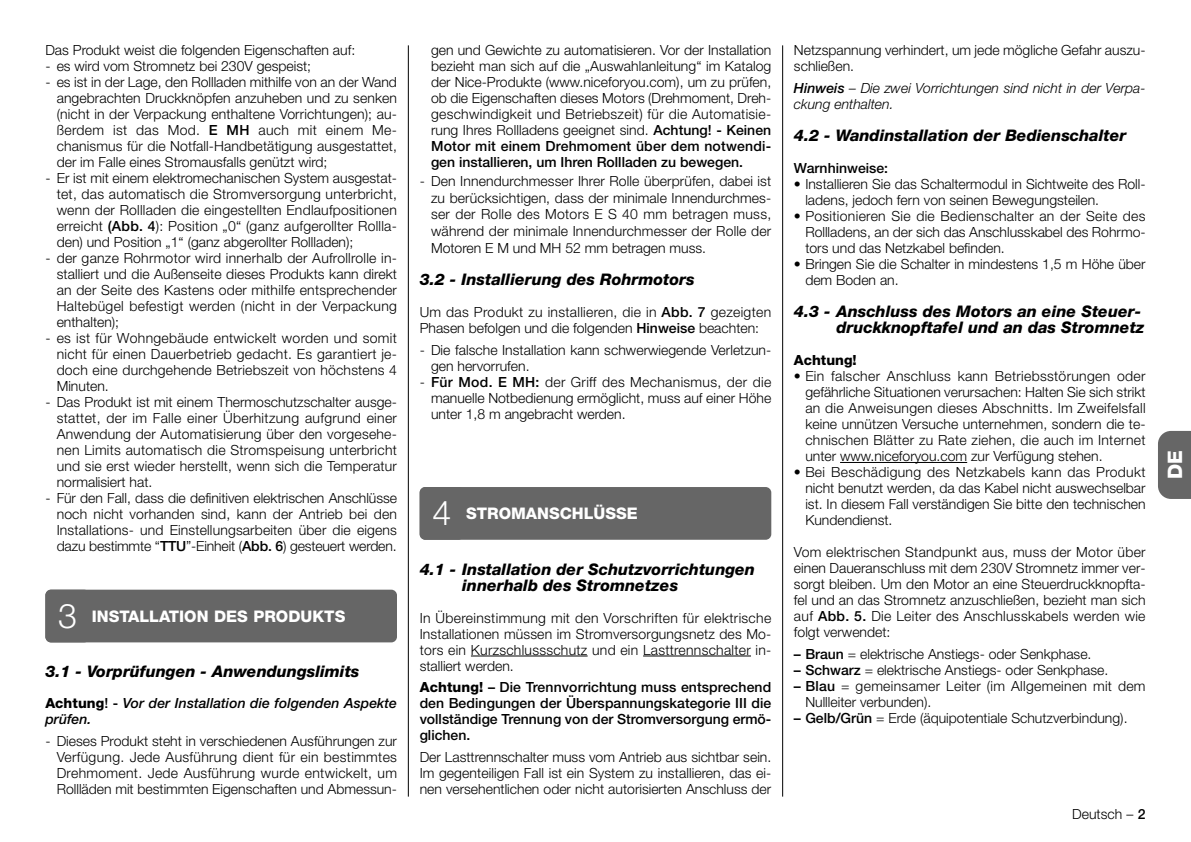
<style>
.page{position:relative;width:1191px;height:842px;background:#fff}
.page>*{position:absolute;margin:0;border:0;box-sizing:border-box;transform-origin:0 0}
.t1{font:800 20px "Helvetica Neue";color:#fff}
.t2{font:italic 800 16px/16px "Helvetica Neue";color:#000}
.t3{font:800 16px "Helvetica Neue";color:#fff}
.t4{font:300 14px/16px "Helvetica Neue";color:#000;text-align:justify}
.t5{font:500 14px/16px "Helvetica Neue";color:#000;text-align:justify}
.t6{font:300 14px/16px "Helvetica Neue";letter-spacing:.02em;color:#000}
.t7{font:italic 300 14px/16px "Helvetica Neue";color:#000}
.t8{font:italic 500 14px/16.2px "Helvetica Neue";letter-spacing:.005em;color:#000}
.t9{font:800 14px "Helvetica Neue";color:#000}
.s1{font-weight:500}
.s2{font-weight:300;font-size:34px}
.s3{font-weight:800;font-style:normal}
.s4{font-style:normal}
.s5{font-weight:800}
</style>
<div class="page">
<div style="left:1158px;top:431px;width:33px;height:68px;background:#666"></div>
<hr style="left:408px;top:45px;width:1px;height:752px;background:#000">
<hr style="left:782px;top:45px;width:1px;height:752px;background:#000">
<div style="left:420px;top:487px;width:351px;height:53px;background:#666;border-radius:6px"></div>
<div style="left:45px;top:590px;width:352px;height:52px;background:#666;border-radius:6px"></div>
<hr style="left:471px;top:656px;width:116px;height:1px;background:#000">
<hr style="left:643px;top:656px;width:108px;height:1px;background:#000">
<hr style="left:840px;top:462px;width:127px;height:1px;background:#000">
<p class="t4" style="left:45px;top:44px;width:311px">Das Produkt weist die folgenden Eigenschaften auf:</p>
<p class="t4" style="left:45px;top:60px;width:267px">- es wird vom Stromnetz bei 230V gespeist;</p>
<p class="t4" style="left:57px;top:76px;width:342px;text-indent:-11px">- es ist in der Lage, den Rollladen mithilfe von an der Wand angebrachten Druckknöpfen anzuheben und zu senken (nicht in der Verpackung enthaltene Vorrichtungen); au - ßerdem ist das Mod. <span class="s1">E MH</span> auch mit einem Me - chanismus für die Notfall-Handbetätigung ausgestattet, der im Falle eines Stromausfalls genützt wird;</p>
<p class="t4" style="left:57px;top:172px;width:342px;text-indent:-11px">- Er ist mit einem elektromechanischen System ausgestat&shy;tet, das automatisch die Stromversorgung unterbricht, wenn der Rollladen die eingestellten Endlaufpositionen erreicht <span class="s1">(Abb. 4</span>): Position „0“ (ganz aufgerollter Rollla&shy;den) und Position „1“ (ganz abgerollter Rollladen);</p>
<p class="t4" style="left:57px;top:252px;width:342px;text-indent:-11px">- der ganze Rohrmotor wird innerhalb der Aufrollrolle in - stalliert und die Außenseite dieses Produkts kann direkt an der Seite des Kastens oder mithilfe entsprechender Haltebügel befestigt werden (nicht in der Verpackung enthalten);</p>
<p class="t4" style="left:57px;top:332px;width:342px;text-indent:-11px">- es ist für Wohngebäude entwickelt worden und somit nicht für einen Dauerbetrieb gedacht. Es garantiert je - doch eine durchgehende Betriebszeit von höchstens 4<br>Minuten.</p>
<p class="t4" style="left:57px;top:396px;width:342px;text-indent:-11px">- Das Produkt ist mit einem Thermoschutzschalter ausge&shy;stattet, der im Falle einer Überhitzung aufgrund einer Anwendung der Automatisierung über den vorgesehe&shy;nen Limits automatisch die Stromspeisung unterbricht und sie erst wieder herstellt, wenn sich die Temperatur normalisiert hat.</p>
<p class="t4" style="left:57px;top:492px;width:342px;text-indent:-11px">- Für den Fall, dass die definitiven elektrischen Anschlüsse noch nicht vorhanden sind, kann der Antrieb bei den Installations- und Einstellungsarbeiten über die eigens dazu bestimmte “<span class="s1">TTU</span>”-Einheit (<span class="s1">Abb. 6</span>) gesteuert werden.</p>
<p class="t3" style="left:58px;top:611px;width:289px"><span class="s2">3</span> INSTALLATION DES PRODUKTS</p>
<p class="t2" style="left:45px;top:665px;width:316px">3.1 - Vorprüfungen - Anwendungslimits</p>
<p class="t8" style="left:45px;top:696px;width:353px"><span class="s3">Achtung</span><span class="s4">! -</span> Vor der Installation die folgenden Aspekte prüfen.</p>
<p class="t4" style="left:57px;top:734px;width:342px;text-indent:-11px">- Dieses Produkt steht in verschiedenen Ausführungen zur Verfügung. Jede Ausführung dient für ein bestimmtes Drehmoment. Jede Ausführung wurde entwickelt, um Rollläden mit bestimmten Eigenschaften und Abmessun-</p>
<p class="t4" style="left:431px;top:44px;width:342px">gen und Gewichte zu automatisieren. Vor der Installation bezieht man sich auf die „Auswahlanleitung“ im Katalog der Nice-Produkte (www.niceforyou.com), um zu prüfen, ob die Eigenschaften dieses Motors (Drehmoment, Dreh&shy;geschwindigkeit und Betriebszeit) für die Automatisie&shy;rung Ihres Rollladens geeignet sind. <span class="s1">Achtung! - Keinen Motor mit einem Drehmoment über dem notwendi&shy;gen installieren, um Ihren Rollladen zu bewegen.</span></p>
<p class="t4" style="left:431px;top:174px;width:342px;line-height:16.8px;text-indent:-11px">- Den Innendurchmesser Ihrer Rolle überprüfen, dabei ist zu berücksichtigen, dass der minimale Innendurchmes&shy;ser der Rolle des Motors E S 40 mm betragen muss, während der minimale Innendurchmesser der Rolle der Motoren E M und MH 52 mm betragen muss.</p>
<p class="t2" style="left:420px;top:273px;width:276px">3.2 - Installierung des Rohrmotors</p>
<p class="t4" style="left:420px;top:305px;width:353px">Um das Produkt zu installieren, die in <span class="s1">Abb. 7</span> gezeigten<br>Phasen befolgen und die folgenden <span class="s1">Hinweise</span> beachten:</p>
<p class="t4" style="left:431px;top:343px;width:342px;text-indent:-11px">- Die falsche Installation kann schwerwiegende Verletzun&shy;gen hervorrufen.</p>
<p class="t4" style="left:431px;top:375px;width:342px;text-indent:-11px">- <span class="s1">Für Mod. E MH:</span> der Griff des Mechanismus, der die manuelle Notbedienung ermöglicht, muss auf einer Höhe unter 1,8 m angebracht werden.</p>
<p class="t3" style="left:432px;top:508px;width:207px"><span class="s2">4</span> STROMANSCHLÜSSE</p>
<p class="t2" style="left:462px;top:562px;width:294px;text-indent:-43px">4.1 - Installation der Schutzvorrichtungen innerhalb des Stromnetzes</p>
<p class="t4" style="left:420px;top:611px;width:353px">In Übereinstimmung mit den Vorschriften für elektrische Installationen müssen im Stromversorgungsnetz des Mo - tors ein Kurzschlussschutz und ein Last trenn schalter in - stalliert werden.</p>
<p class="t5" style="left:420px;top:681px;width:353px"><span class="s5">Achtung!</span> – Die Trennvorrichtung muss entsprechend den Bedingungen der Überspannungskategorie III die vollständige Trennung von der Stromversorgung ermö - glichen.</p>
<p class="t4" style="left:420px;top:750px;width:353px">Der Lasttrennschalter muss vom Antrieb aus sichtbar sein.<br>Im gegenteiligen Fall ist ein System zu installieren, das ei - nen versehentlichen oder nicht autorisierten Anschluss der</p>
<p class="t4" style="left:794px;top:44px;width:353px">Netzspannung verhindert, um jede mögliche Gefahr auszu&shy;schließen.</p>
<p class="t7" style="left:794px;top:81px;width:353px"><span class="s1">Hinweis</span> – Die zwei Vorrichtungen sind nicht in der Verpa&shy;ckung enthalten.</p>
<p class="t2" style="left:794px;top:129px;width:334px">4.2 - Wandinstallation der Bedienschalter</p>
<p class="t5" style="left:794px;top:161px;width:96px">Warnhinweise:</p>
<p class="t4" style="left:805px;top:177px;width:342px;text-indent:-11px">• Installieren Sie das Schaltermodul in Sichtweite des Roll&shy;ladens, jedoch fern von seinen Bewegungsteilen.</p>
<p class="t4" style="left:805px;top:209px;width:342px;text-indent:-11px">• Positionieren Sie die Bedienschalter an der Seite des Rollladens, an der sich das Anschlusskabel des Rohrmo&shy;tors und das Netzkabel befinden.</p>
<p class="t4" style="left:805px;top:257px;width:342px;text-indent:-11px">• Bringen Sie die Schalter in mindestens 1,5 m Höhe über dem Boden an.</p>
<p class="t2" style="left:794px;top:305px;width:352px;text-align:right">4.3 - Anschluss des Motors an eine Steuer&shy;druckknopftafel und an das Stromnetz</p>
<p class="t9" style="left:794px;top:355px;width:64px">Achtung!</p>
<p class="t4" style="left:805px;top:369px;width:342px;text-indent:-11px">• Ein falscher Anschluss kann Betriebsstörungen oder gefährliche Situationen verursachen: Halten Sie sich strikt an die Anweisungen dieses Abschnitts. Im Zweifelsfall keine un nützen Versuche unternehmen, sondern die te - chnischen Blätter zu Rate ziehen, die auch im Internet unter www.niceforyou.com zur Verfügung stehen.</p>
<p class="t4" style="left:805px;top:465px;width:342px;text-indent:-11px">• Bei Beschädigung des Netzkabels kann das Produkt nicht benutzt werden, da das Kabel nicht auswechselbar ist. In diesem Fall verständigen Sie bitte den technischen Kundendienst.</p>
<p class="t4" style="left:794px;top:545px;width:353px">Vom elektrischen Standpunkt aus, muss der Motor über einen Daueranschluss mit dem 230V Stromnetz immer ver&shy;sorgt bleiben. Um den Motor an eine Steuerdruckknopfta&shy;fel und an das Stromnetz anzuschließen, bezieht man sich auf <span class="s1">Abb. 5.</span> Die Leiter des Anschlusskabels werden wie folgt verwendet:</p>
<p class="t4" style="left:794px;top:647px;width:299px"><span class="s1">– Braun</span> = elektrische Anstiegs- oder Senkphase.</p>
<p class="t4" style="left:794px;top:663px;width:316px"><span class="s1">– Schwarz</span> = elektrische Anstiegs- oder Senkphase.</p>
<p class="t6" style="left:805px;top:679px;width:342px;text-indent:-11px"><span class="s1">– Blau</span> = gemeinsamer Leiter (im Allgemeinen mit dem<br>Nullleiter verbunden).</p>
<p class="t4" style="left:794px;top:711px;width:335px"><span class="s1">– Gelb/Grün</span> = Erde (äquipotentiale Schutzverbindung).</p>
<h1 class="t1" style="left:1168px;top:479px;width:30px;rotate:-90deg">DE</h1>
<p class="t4" style="left:1072px;top:807px;width:75px">Deutsch – <span class="s1">2</span></p>
</div>
